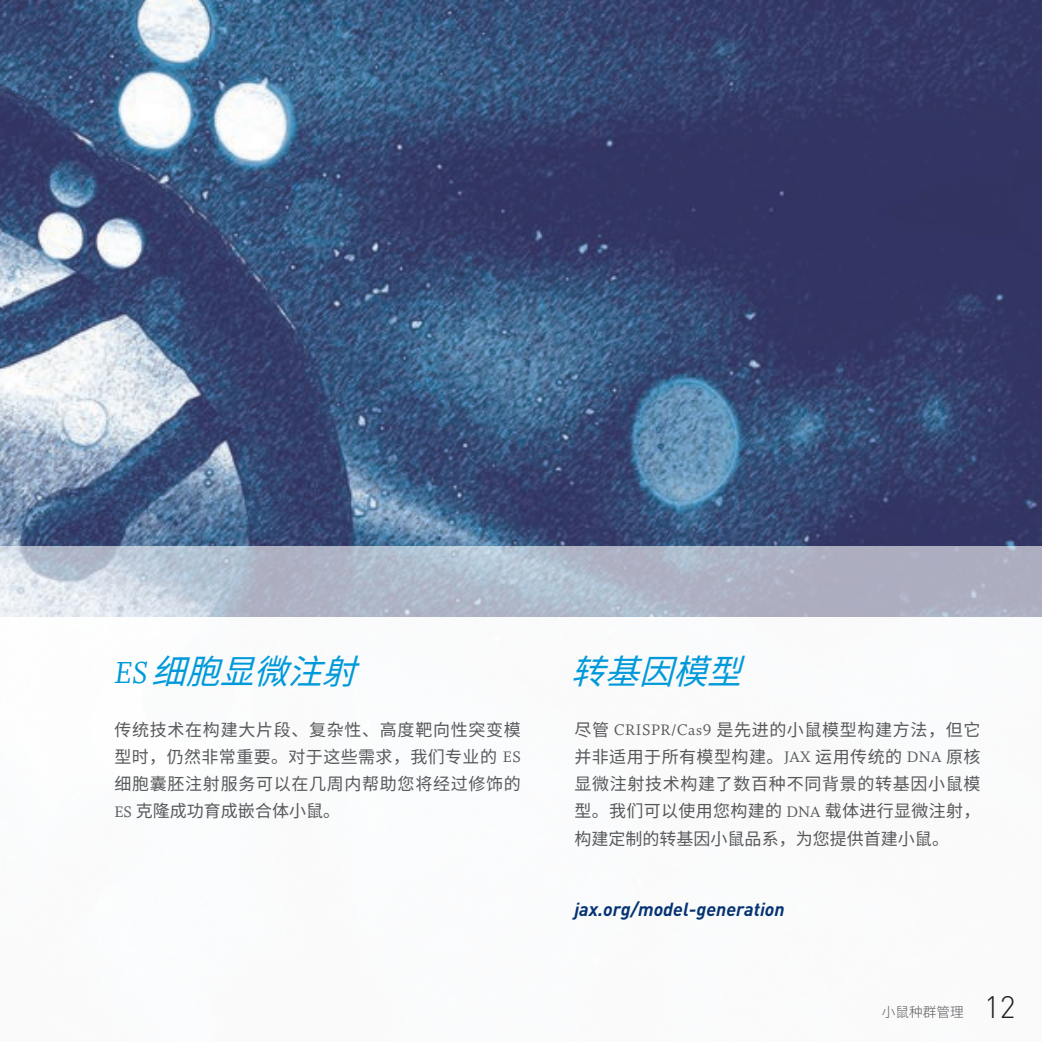
<style>
.page{position:relative;width:1042px;height:1042px;background:#fff}
.page>*{position:absolute;margin:0;border:0;box-sizing:border-box;transform-origin:0 0}
.t1{font:italic 34.12px "Source Han Sans CN";color:#009ada}
.t2{font:300 30.62px "DINOT";color:#231f20}
.t3{font:italic 700 18.72px "DINOT";color:#053474}
.t4{font:16.97px/27.3px "Source Han Sans CN";letter-spacing:.02em;color:#57585a;text-align:justify}
.t5{font:300 13.65px "Source Han Sans CN";color:#57585a}
.s1{font-family:"Whitman Italic LF";font-style:normal}
.s2{font-family:"Whitman Roman LF"}
</style>
<div class="page">
<img style="left:0;top:0;width:1042px;height:546px">
<svg style="left:0;top:546px;width:1042px;height:71px;background:#b4bccc"></svg>
<h1 class="t1" style="left:114px;top:652px;width:269px"><span class="s1">E S</span> 细胞显微注射</h1>
<p class="t4" style="left:114px;top:716px;width:408px">传统技术在构建大片段、复杂性、高度靶向性突变模型时，仍然非常重要。对于这些需求，我们专业的 <span class="s2">ES</span>细胞囊胚注射服务可以在几周内帮助您将经过修饰的<span class="s2">ES</span> 克隆成功育成嵌合体小鼠。</p>
<h1 class="t1" style="left:571px;top:652px;width:198px">转基因模型</h1>
<p class="t4" style="left:574px;top:716px;width:408px">尽管 <span class="s2">CRISPR/Cas9</span> 是先进的小鼠模型构建方法，但它并非适用于所有模型构建。<span class="s2">JAX</span> 运用传统的 <span class="s2">DNA</span> 原核显微注射技术构建了数百种不同背景的转基因小鼠模型。我们可以使用您构建的 <span class="s2">DNA</span> 载体进行显微注射，构建定制的转基因小鼠品系，为您提供首建小鼠。</p>
<p class="t3" style="left:574px;top:897px;width:212px">jax.org/model-generation</p>
<p class="t5" style="left:882px;top:1004px;width:83px">小鼠种群管理</p>
<h2 class="t2" style="left:984px;top:988px;width:33px">12</h2>
</div>
